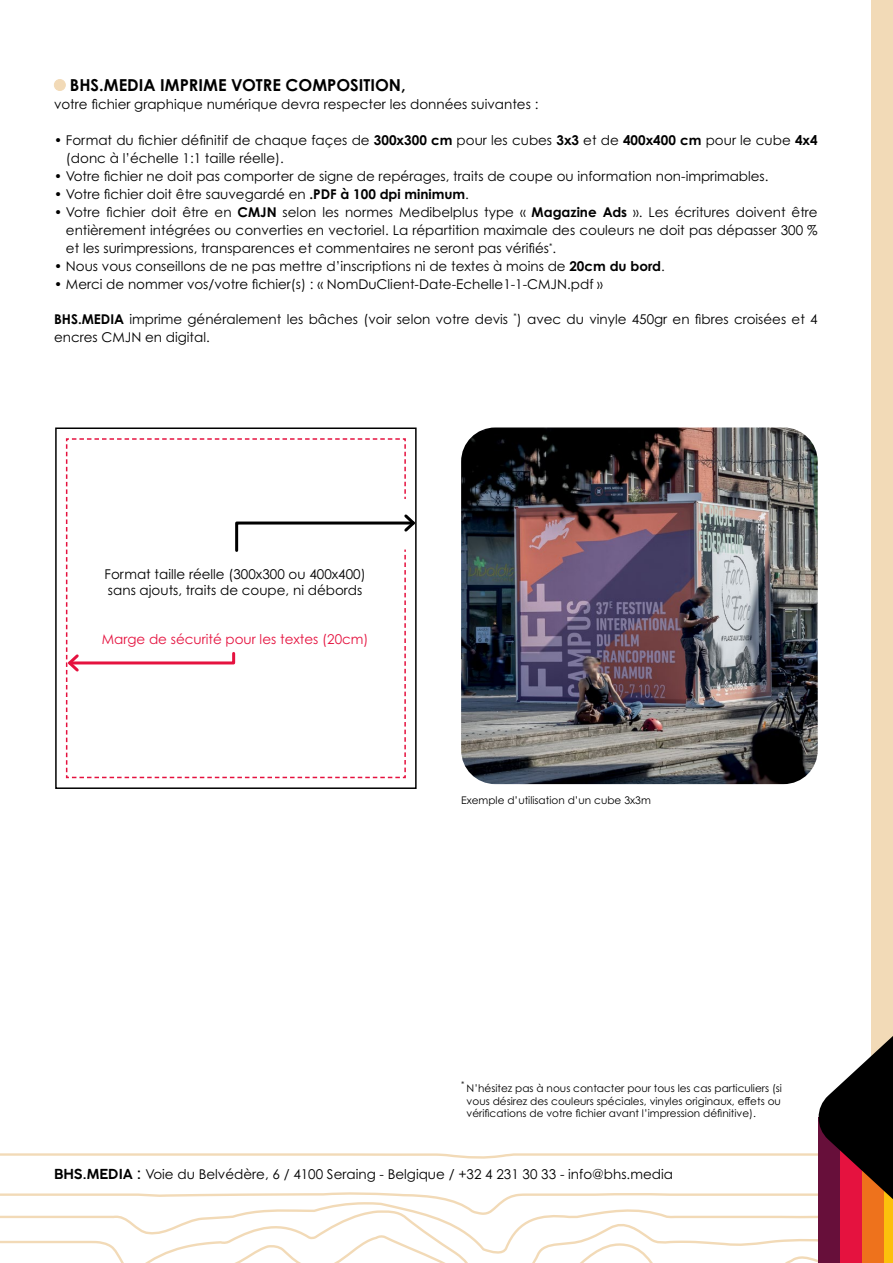
<style>
.page{position:relative;width:893px;height:1263px;background:#fff}
.page>*{position:absolute;margin:0;border:0;box-sizing:border-box;transform-origin:0 0}
.t1{font:700 16.5px "Century Gothic Pro";color:#000}
.t2{font:13.5px/18px "Century Gothic Pro";color:#000}
.t3{font:13.5px "Century Gothic Pro";color:#e5123f}
.t4{font:10.5px/12.6px "Century Gothic Pro";color:#000;text-align:justify}
.s1{font-weight:700}
.s2{font-family:"COCOGOOSE";font-weight:600}
</style>
<div class="page">
<svg style="left:122px;top:1219px;width:525px;height:16px"></svg>
<svg style="left:0;top:1235px;width:818px;height:28px"></svg>
<div style="left:872px;top:0;width:21px;height:1263px;background:#f2dab7"></div>
<div style="left:884px;top:1117px;width:9px;height:146px;background:#fcc00c"></div>
<div style="left:862px;top:1117px;width:22px;height:146px;background:#ee721c"></div>
<div style="left:840px;top:1117px;width:22px;height:146px;background:#e5123f"></div>
<div style="left:818px;top:1117px;width:22px;height:146px;background:#670f3a"></div>
<svg style="left:0;top:1016px;width:893px;height:203px"></svg>
<div style="left:54px;top:80px;width:11px;height:10px;background:#f2dab7;border-radius:50%"></div>
<div style="left:54px;top:79px;width:12px;height:12px;border:1px solid #f2dab7;border-radius:50%"></div>
<img style="left:461px;top:427px;width:357px;height:357px">
<svg style="left:55px;top:427px;width:362px;height:362px"></svg>
<svg style="left:407px;top:438px;width:10px;height:340px"></svg>
<svg style="left:65px;top:437px;width:342px;height:342px"></svg>
<p class="t1" style="left:70px;top:75px;width:337px">BHS.MEDIA IMPRIME VOTRE COMPOSITION,</p>
<p class="t2" style="left:54px;top:95px;width:486px">votre fichier graphique numérique devra respecter les données suivantes :</p>
<p class="t2" style="left:66px;top:131px;width:753px;text-indent:-12px">• Format du fichier définitif de chaque façes de <span class="s1">300x300 cm</span> pour les cubes <span class="s1">3x3</span> et de <span class="s1">400x400 cm</span> pour le cube <span class="s1">4x4 </span>(donc à l’échelle 1:1 taille réelle).</p>
<p class="t2" style="left:54px;top:167px;width:716px">• Votre fichier ne doit pas comporter de signe de repérages, traits de coupe ou information non-imprimables.</p>
<p class="t2" style="left:54px;top:185px;width:417px">• Votre fichier doit être sauvegardé en <span class="s1">.PDF à 100 dpi minimum</span>.</p>
<p class="t2" style="left:66px;top:203px;width:753px;text-align:justify;text-indent:-12px">• Votre fichier doit être en <span class="s1">CMJN</span> selon les normes Medibelplus type « <span class="s1">Magazine Ads</span> ». Les écritures doivent être entièrement intégrées ou converties en vectoriel. La répartition maximale des couleurs ne doit pas dépasser 300 % et les surimpressions, transparences et commentaires ne seront pas vérifiés<sup>*</sup>.</p>
<p class="t2" style="left:54px;top:257px;width:612px">• Nous vous conseillons de ne pas mettre d’inscriptions ni de textes à moins de <span class="s1">20cm du bord</span>.</p>
<p class="t2" style="left:54px;top:275px;width:551px">• Merci de nommer vos/votre fichier(s) : « NomDuClient-Date-Echelle1-1-CMJN.pdf »</p>
<p class="t2" style="left:54px;top:310px;width:765px"><span class="s1">BHS.MEDIA</span> imprime généralement les bâches (voir selon votre devis <sup>*</sup>) avec du vinyle 450gr en fibres croisées et 4 encres CMJN en digital.</p>
<p class="t2" style="left:105px;top:566px;width:263px;line-height:16.2px">Format taille réelle (300x300 ou 400x400) sans ajouts, traits de coupe, ni débords</p>
<p class="t3" style="left:102px;top:630px;width:268px">Marge de sécurité pour les textes (20cm)</p>
<p class="t4" style="left:461px;top:793px;width:191px">Exemple d’utilisation d’un cube 3x3m</p>
<p class="t4" style="left:467px;top:1082px;width:317px;text-indent:-6px"><sup>*</sup> N’hésitez pas à nous contacter pour tous les cas particuliers (si vous désirez des couleurs spéciales, vinyles originaux, effets ou vérifications de votre fichier avant l’impression définitive).</p>
<p class="t2" style="left:54px;top:1165px;width:620px"><span class="s2">BHS.MEDIA :</span> Voie du Belvédère, 6 / 4100 Seraing - Belgique / +32 4 231 30 33 - info@bhs.media</p>
</div>
